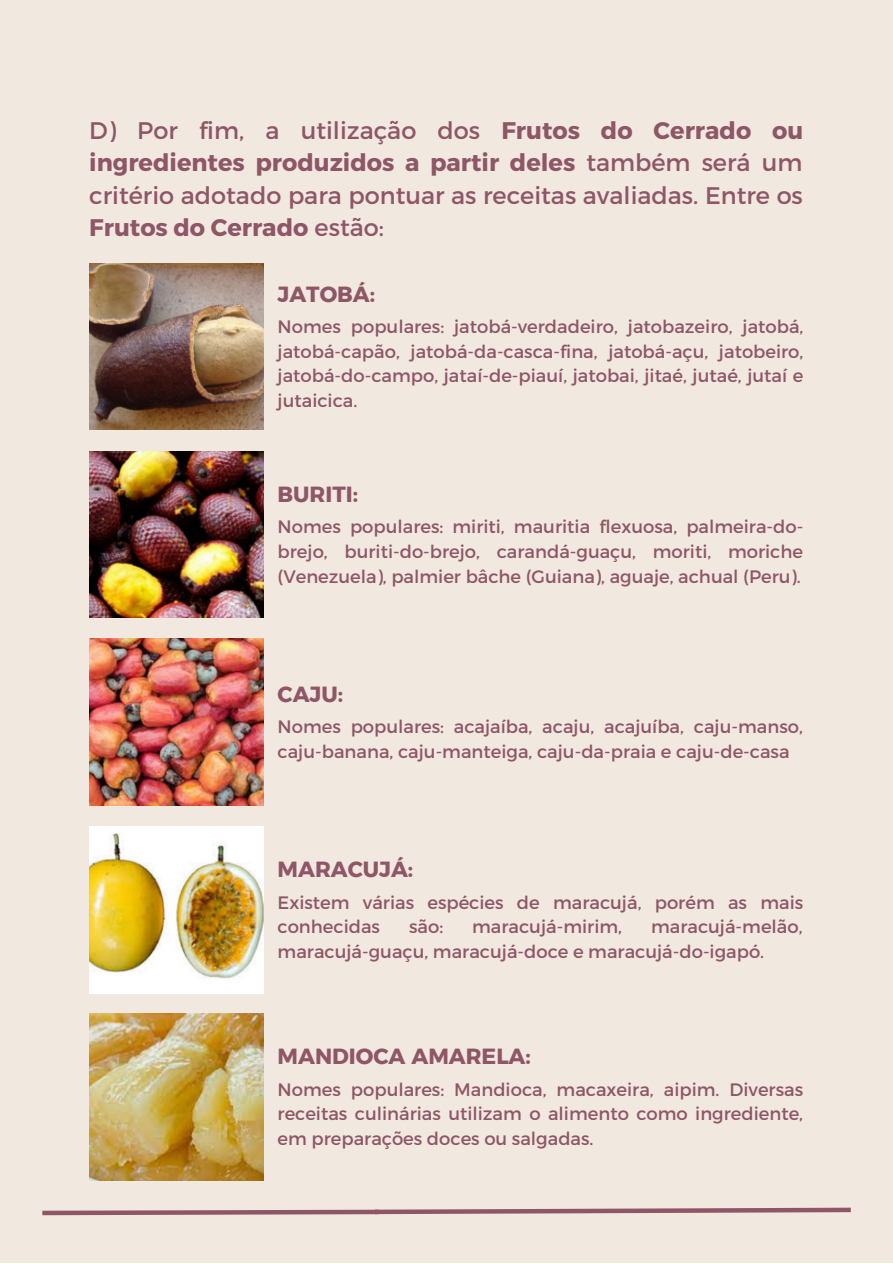
<style>
.page{position:relative;width:893px;height:1264px;background:#fff}
.page>*{position:absolute;margin:0;border:0;box-sizing:border-box;transform-origin:0 0}
.t1{font:24px/32.5px "Montserrat";color:#8e5666;text-align:justify}
.t2{font:21.9px "Kief Montaser Bold";color:#8e5666}
.t3{font:18px/24.8px "Montserrat";color:#8e5666;text-align:justify}
.s1{font-weight:700}
</style>
<div class="page">
<div style="left:0;top:0;width:892px;height:1262px;background:#f1e8e0"></div>
<svg style="left:42px;top:1207px;width:809px;height:9px"></svg>
<img style="left:89px;top:451px;width:174px;height:166px">
<img style="left:89px;top:263px;width:174px;height:167px">
<img style="left:89px;top:639px;width:174px;height:166px">
<img style="left:89px;top:1013px;width:174px;height:167px">
<img style="left:89px;top:826px;width:174px;height:167px">
<p class="t1" style="left:89px;top:112px;width:715px">D) Por fim, a utilização dos <span class="s1">Frutos do Cerrado ou ingredientes produzidos a partir deles</span> também será um critério adotado para pontuar as receitas avaliadas. Entre os <span class="s1">Frutos do Cerrado</span> estão:</p>
<p class="t2" style="left:277px;top:280px;width:99px">JATOBÁ:</p>
<p class="t3" style="left:277px;top:313px;width:527px">Nomes populares: jatobá-verdadeiro, jatobazeiro, jatobá, jatobá-capão, jatobá-da-casca-fina, jatobá-açu, jatobeiro, jatobá-do-campo, jataí-de-piauí, jatobai, jitaé, jutaé, jutaí e jutaicica.</p>
<p class="t2" style="left:277px;top:480px;width:82px">BURITI:</p>
<p class="t3" style="left:277px;top:513px;width:527px">Nomes populares: miriti, mauritia flexuosa, palmeira-do&shy;brejo, buriti-do-brejo, carandá-guaçu, moriti, moriche (Venezuela), palmier bâche (Guiana), aguaje, achual (Peru).</p>
<p class="t2" style="left:277px;top:680px;width:67px">CAJU:</p>
<p class="t3" style="left:277px;top:713px;width:526px">Nomes populares: acajaíba, acaju, acajuíba, caju-manso, caju-banana, caju-manteiga, caju-da-praia e caju-de-casa</p>
<p class="t2" style="left:277px;top:856px;width:137px">MARACUJÁ:</p>
<p class="t3" style="left:277px;top:888px;width:527px">Existem várias espécies de maracujá, porém as mais conhecidas</p>
<p class="t3" style="left:277px;top:913px;width:526px;text-indent:373px">maracujá-melão, maracujá-guaçu, maracujá-doce e maracujá-do-igapó.</p>
<p class="t3" style="left:409px;top:913px;width:36px">são:</p>
<p class="t3" style="left:472px;top:913px;width:151px">maracujá-mirim,</p>
<p class="t2" style="left:277px;top:1043px;width:255px">MANDIOCA AMARELA:</p>
<p class="t3" style="left:277px;top:1075px;width:527px">Nomes populares: Mandioca, macaxeira, aipim. Diversas receitas culinárias utilizam o alimento como ingrediente, em preparações doces ou salgadas.</p>
</div>
